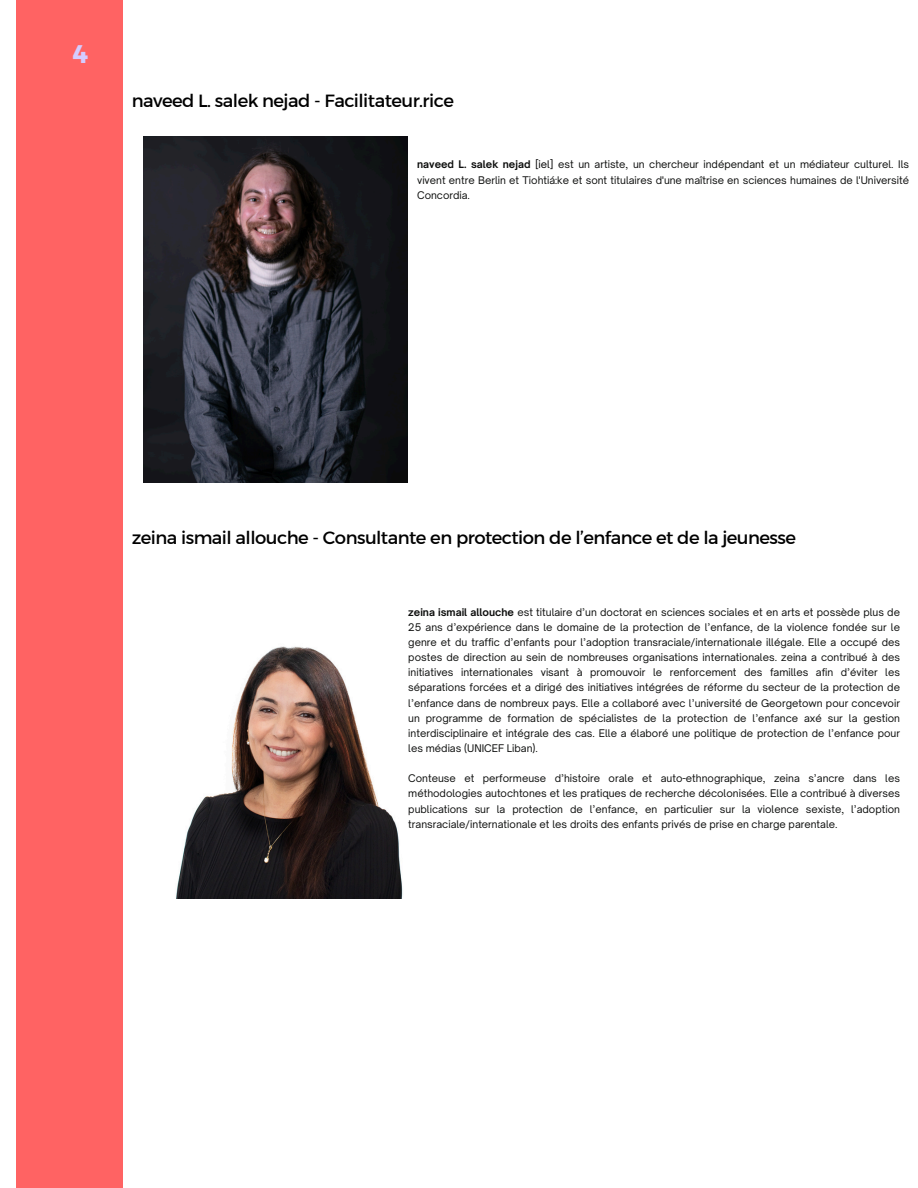
<style>
.page{position:relative;width:918px;height:1188px;background:#fff}
.page>*{position:absolute;margin:0;border:0;box-sizing:border-box;transform-origin:0 0}
.t1{font:25.35px "Kief Montaser Bold";color:#d5ccff}
.t2{font:18px "Kief Montaser Regular";letter-spacing:-.03em;color:#000}
.t3{font:10.05px/15.1px "Open Sauce One";color:#0e0f0e;text-align:justify}
.s1{font-weight:700}
.s2{color:#000}
</style>
<div class="page">
<div style="left:16px;top:0;width:107px;height:1188px;background:#ff6363"></div>
<img style="left:143px;top:137px;width:265px;height:345px">
<img style="left:176px;top:646px;width:227px;height:252px">
<p class="t1" style="left:73px;top:39px;width:17px">4</p>
<h1 class="t2" style="left:132px;top:90px;width:324px">naveed L. salek nejad - Facilitateur.rice</h1>
<p class="t3" style="left:417px;top:157px;width:494px"><span class="s1">naveed L. salek nejad</span> <span class="s2">[iel]</span> est un artiste, un chercheur indépendant et un médiateur culturel. Ils vivent entre Berlin et Tiohtiá:ke et sont titulaires d'une maîtrise en sciences humaines de l'Université Concordia.</p>
<p class="t2" style="left:132px;top:526px;width:666px">zeina ismail allouche - Consultante en protection de l’enfance et de la jeunesse</p>
<p class="t3" style="left:408px;top:604px;width:493px"><span class="s1">zeina ismail allouche</span> est titulaire d’un doctorat en sciences sociales et en arts et possède plus de 25 ans d’expérience dans le domaine de la protection de l’enfance, de la violence fondée sur le genre et du traffic d’enfants pour l’adoption transraciale/internationale illégale. Elle a occupé des postes de direction au sein de nombreuses organisations internationales. zeina a contribué à des initiatives internationales visant à promouvoir le renforcement des familles afin d’éviter les séparations forcées et a dirigé des initiatives intégrées de réforme du secteur de la protection de l’enfance dans de nombreux pays. Elle a collaboré avec l’université de Georgetown pour concevoir un programme de formation de spécialistes de la protection de l’enfance axé sur la gestion interdisciplinaire et intégrale des cas. Elle a élaboré une politique de protection de l’enfance pour les médias (UNICEF Liban).</p>
<p class="t3" style="left:408px;top:771px;width:493px">Conteuse et performeuse d’histoire orale et auto-ethnographique, zeina s’ancre dans les méthodologies autochtones et les pratiques de recherche décolonisées. Elle a contribué à diverses publications sur la protection de l’enfance, en particulier sur la violence sexiste, l’adoption transraciale/internationale et les droits des enfants privés de prise en charge parentale.</p>
</div>
